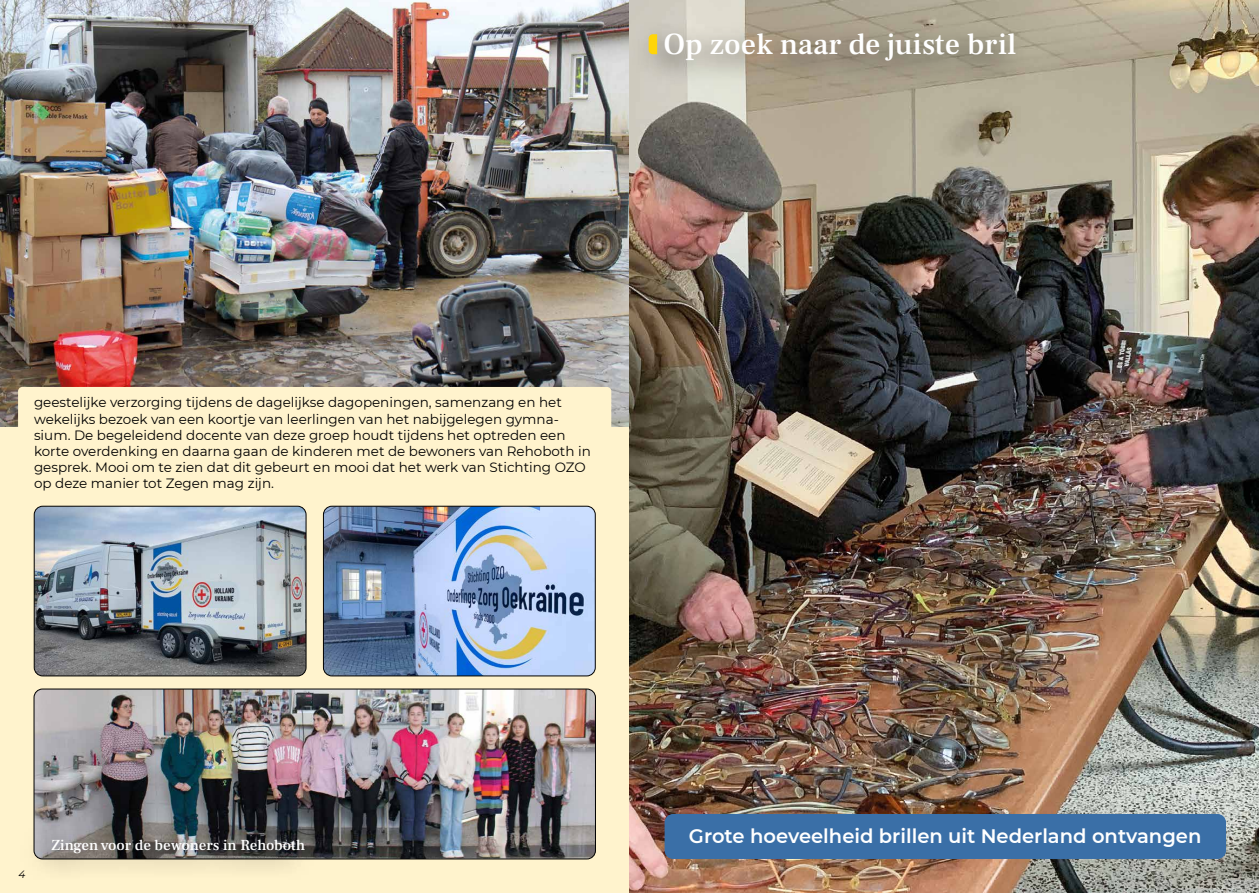
<style>
.page{position:relative;width:1259px;height:893px;background:#fff}
.page>*{position:absolute;margin:0;border:0;box-sizing:border-box;transform-origin:0 0}
.t1{font:500 30px "Frank Ruhl Libre";color:#fff}
.t2{font:600 19.5px "Montserrat";color:#fff}
.t3{font:500 15px "Frank Ruhl Libre";color:#fff}
.t4{font:13.5px/16.2px "Montserrat";color:#000}
.t5{font:italic 10.5px "Montserrat";color:#000}
</style>
<div class="page">
<div style="left:0;top:426px;width:629px;height:467px;background:#fff3cd"></div>
<img style="left:0;top:0;width:629px;height:426px">
<div style="left:18px;top:387px;width:593px;height:151px;background:#fff3cd;border-radius:4px"></div>
<img style="left:34px;top:506px;width:272px;height:170px">
<div style="left:34px;top:506px;width:272px;height:170px;border:1px solid #000;border-radius:9px"></div>
<img style="left:323px;top:506px;width:272px;height:170px">
<div style="left:323px;top:506px;width:272px;height:170px;border:1px solid #000;border-radius:9px"></div>
<img style="left:629px;top:0;width:630px;height:893px">
<div style="left:664px;top:814px;width:562px;height:45px;background:#3a6fa7;border-radius:9px"></div>
<div style="left:632px;top:19px;width:394px;height:71px;background:#000;opacity:.7"></div>
<svg style="left:648px;top:34px;width:9px;height:20px"></svg>
<img style="left:34px;top:689px;width:561px;height:170px">
<div style="left:34px;top:689px;width:561px;height:170px;border:1px solid #000;border-radius:9px"></div>
<div style="left:20px;top:825px;width:296px;height:57px;background:#000;opacity:.7"></div>
<h1 class="t1" style="left:663px;top:26px;width:354px">Op zoek naar de juiste bril</h1>
<p class="t4" style="left:34px;top:394px;width:558px">geestelijke verzorging tijdens de dagelijkse dagopeningen, samenzang en het wekelijks bezoek van een koortje van leerlingen van het nabijgelegen gymna&shy;sium. De begeleidend docente van deze groep houdt tijdens het optreden een korte overdenking en daarna gaan de kinderen met de bewoners van Rehoboth in gesprek. Mooi om te zien dat dit gebeurt en mooi dat het werk van Stichting OZO op deze manier tot Zegen mag zijn.</p>
<p class="t3" style="left:51px;top:836px;width:255px">Zingen voor de bewoners in Rehoboth</p>
<h2 class="t2" style="left:689px;top:822px;width:514px">Grote hoeveelheid brillen uit Nederland ontvangen</h2>
<p class="t5" style="left:19px;top:867px;width:8px">4</p>
<p class="t5" style="left:1233px;top:867px;width:7px">5</p>
</div>
